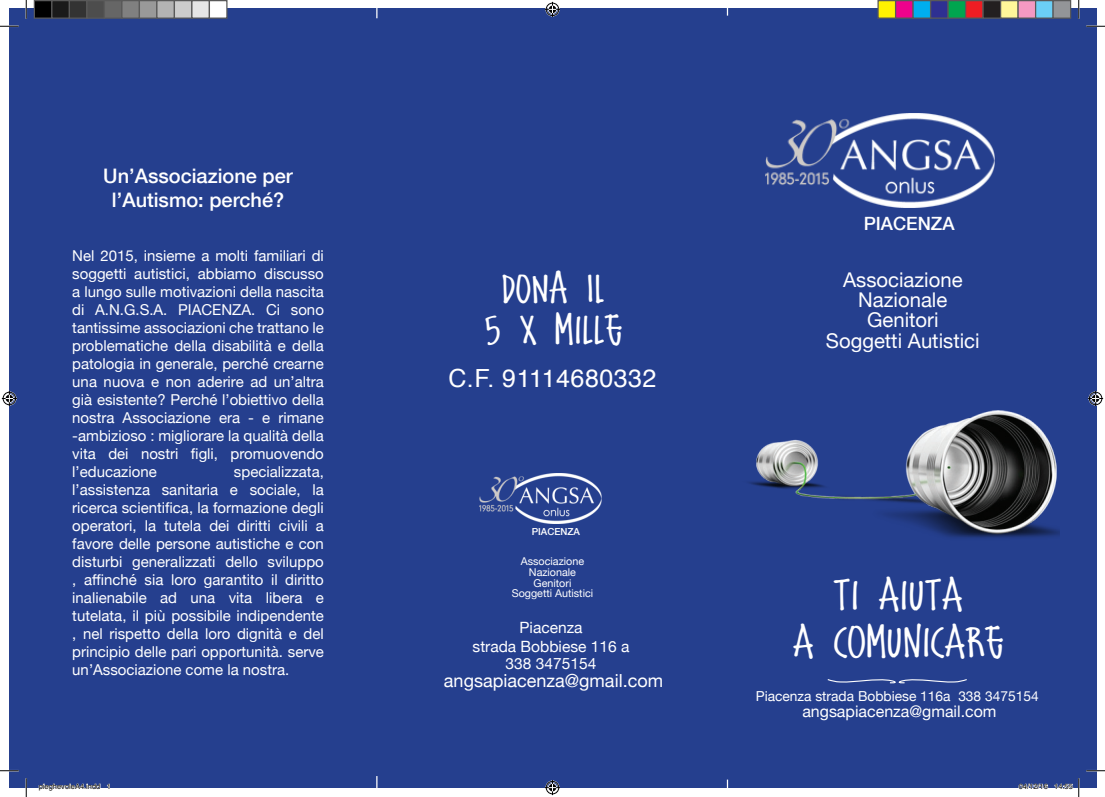
<style>
.page{position:relative;width:1105px;height:797px;background:#fff}
.page>*{position:absolute;margin:0;border:0;box-sizing:border-box;transform-origin:0 0}
.t1{font:47.38px/47.4px "Schoolbully";letter-spacing:.02em;color:#fff;text-align:center}
.t2{font:45px/41.2px "Schoolbully";letter-spacing:.02em;color:#fff;text-align:center}
.t3{font:25px "Helvetica";letter-spacing:.02em;color:#fff}
.t4{font:20.25px/20.2px "Helvetica Neue";color:#fff;text-align:center}
.t5{font:500 20px/24px "Helvetica Neue";color:#fff;text-align:center}
.t6{font:500 18.25px "Helvetica Neue";color:#fff}
.t7{font:18px "Helvetica Neue";color:#fff}
.t8{font:16px "Helvetica Neue";color:#fff}
.t9{font:15.5px/18px "Helvetica Neue";color:#fff;text-align:center}
.t10{font:15px/18px "Helvetica Neue";color:#fff;text-align:justify}
.t11{font:13.75px "Helvetica Neue";color:#fff}
.t12{font:10.75px/10.8px "Helvetica Neue";color:#fff;text-align:center}
.t13{font:500 9.62px "Helvetica Neue";color:#fff}
.t14{font:7.5px "Helvetica";color:#000}
</style>
<div class="page">
<div style="left:9px;top:9px;width:1087px;height:779px;background:#253f8e"></div>
<img style="left:749px;top:410px;width:311px;height:128px">
<img style="left:765px;top:114px;width:230px;height:93px">
<img style="left:479px;top:473px;width:123px;height:50px">
<svg style="left:827px;top:679px;width:140px;height:5px"></svg>
<svg style="left:376px;top:776px;width:1px;height:12px"></svg>
<svg style="left:0;top:25px;width:19px;height:2px"></svg>
<svg style="left:1086px;top:25px;width:19px;height:2px"></svg>
<svg style="left:0;top:770px;width:19px;height:1px"></svg>
<svg style="left:1086px;top:770px;width:19px;height:1px"></svg>
<svg style="left:25px;top:0;width:2px;height:19px"></svg>
<svg style="left:25px;top:778px;width:2px;height:19px"></svg>
<svg style="left:1078px;top:0;width:1px;height:19px"></svg>
<svg style="left:545px;top:2px;width:15px;height:15px"></svg>
<svg style="left:545px;top:780px;width:15px;height:15px"></svg>
<svg style="left:2px;top:391px;width:15px;height:15px"></svg>
<svg style="left:1088px;top:391px;width:15px;height:15px"></svg>
<div style="left:34px;top:1px;width:18px;height:17px;background:#000"></div>
<div style="left:34px;top:0;width:18px;height:19px;border:1px solid #595959"></div>
<div style="left:52px;top:1px;width:17px;height:17px;background:#1a1a1a"></div>
<div style="left:51px;top:0;width:19px;height:19px;border:1px solid #595959"></div>
<div style="left:69px;top:1px;width:18px;height:17px;background:#333"></div>
<div style="left:69px;top:0;width:19px;height:19px;border:1px solid #595959"></div>
<div style="left:87px;top:1px;width:17px;height:17px;background:#4d4d4d"></div>
<div style="left:86px;top:0;width:19px;height:19px;border:1px solid #595959"></div>
<div style="left:104px;top:1px;width:18px;height:17px;background:#666"></div>
<div style="left:104px;top:0;width:18px;height:19px;border:1px solid #595959"></div>
<div style="left:122px;top:1px;width:17px;height:17px;background:#808080"></div>
<div style="left:121px;top:0;width:19px;height:19px;border:1px solid #595959"></div>
<div style="left:139px;top:1px;width:18px;height:17px;background:#999"></div>
<div style="left:139px;top:0;width:19px;height:19px;border:1px solid #595959"></div>
<div style="left:157px;top:1px;width:17px;height:17px;background:#b3b3b3"></div>
<div style="left:156px;top:0;width:19px;height:19px;border:1px solid #595959"></div>
<div style="left:174px;top:1px;width:18px;height:17px;background:#ccc"></div>
<div style="left:174px;top:0;width:18px;height:19px;border:1px solid #595959"></div>
<div style="left:192px;top:1px;width:17px;height:17px;background:#e6e6e6"></div>
<div style="left:191px;top:0;width:19px;height:19px;border:1px solid #595959"></div>
<div style="left:209px;top:1px;width:18px;height:17px;background:#fff"></div>
<div style="left:209px;top:0;width:19px;height:19px;border:1px solid #595959"></div>
<div style="left:878px;top:1px;width:17px;height:17px;background:#fff101"></div>
<div style="left:877px;top:0;width:19px;height:19px;border:1px solid #595959"></div>
<div style="left:895px;top:1px;width:18px;height:17px;background:#ed028c"></div>
<div style="left:895px;top:0;width:19px;height:19px;border:1px solid #595959"></div>
<div style="left:913px;top:1px;width:17px;height:17px;background:#00aeef"></div>
<div style="left:912px;top:0;width:19px;height:19px;border:1px solid #595959"></div>
<div style="left:930px;top:1px;width:18px;height:17px;background:#2e3092"></div>
<div style="left:930px;top:0;width:19px;height:19px;border:1px solid #595959"></div>
<div style="left:948px;top:1px;width:17px;height:17px;background:#00a54f"></div>
<div style="left:947px;top:0;width:19px;height:19px;border:1px solid #595959"></div>
<div style="left:965px;top:1px;width:18px;height:17px;background:#ee1d23"></div>
<div style="left:965px;top:0;width:19px;height:19px;border:1px solid #595959"></div>
<div style="left:983px;top:1px;width:17px;height:17px;background:#231f20"></div>
<div style="left:982px;top:0;width:19px;height:19px;border:1px solid #595959"></div>
<div style="left:1000px;top:1px;width:18px;height:17px;background:#fff79a"></div>
<div style="left:1000px;top:0;width:19px;height:19px;border:1px solid #595959"></div>
<div style="left:1018px;top:1px;width:17px;height:17px;background:#f499c2"></div>
<div style="left:1017px;top:0;width:19px;height:19px;border:1px solid #595959"></div>
<div style="left:1035px;top:1px;width:18px;height:17px;background:#6bcff6"></div>
<div style="left:1035px;top:0;width:19px;height:19px;border:1px solid #595959"></div>
<div style="left:1053px;top:1px;width:17px;height:17px;background:#939598"></div>
<div style="left:1052px;top:0;width:19px;height:19px;border:1px solid #595959"></div>
<svg style="left:39px;top:783px;width:61px;height:5px"></svg>
<svg style="left:107px;top:783px;width:3px;height:5px"></svg>
<svg style="left:1018px;top:783px;width:30px;height:5px"></svg>
<svg style="left:1054px;top:778px;width:25px;height:19px"></svg>
<h3 class="t5" style="left:103px;top:163px;width:191px">Un’Associazione per l’Autismo: perché?</h3>
<p class="t10" style="left:72px;top:245px;width:253px">Nel 2015, insieme a molti familiari di soggetti autistici, abbiamo discusso a lungo sulle motivazioni della nascita di A.N.G.S.A. PIACENZA. Ci sono tantissime associazioni che trattano le problematiche della disabilità e della patologia in generale, perché crearne una nuova e non aderire ad un’altra già esistente? Perché l’obiettivo della nostra Associazione era - e rimane -ambizioso : migliorare la qualità della vita dei nostri figli, promuovendo l’educazione</p>
<p class="t10" style="left:72px;top:461px;width:253px;text-indent:162px">specializzata, l’assistenza sanitaria e sociale, la ricerca scientifica, la formazione degli operatori, la tutela dei diritti civili a favore delle persone autistiche e con disturbi generalizzati dello sviluppo , affinché sia loro garantito il diritto inalienabile ad una vita libera e tutelata, il più possibile indipendente , nel rispetto della loro dignità e del principio delle pari opportunità. serve un’Associazione come la nostra.</p>
<h2 class="t2" style="left:484px;top:264px;width:138px">DONA IL<br>5 X MILLE</h2>
<h3 class="t3" style="left:448px;top:358px;width:210px">C.F. 91114680332</h3>
<p class="t13" style="left:532px;top:524px;width:50px">PIACENZA</p>
<p class="t12" style="left:512px;top:555px;width:83px">Associazione<br>Nazionale<br>Genitori<br>Soggetti Autistici</p>
<p class="t9" style="left:473px;top:617px;width:158px">Piacenza<br>strada Bobbiese 116 a<br>338 3475154</p>
<p class="t7" style="left:444px;top:665px;width:221px">angsapiacenza@gmail.com</p>
<p class="t6" style="left:864px;top:209px;width:92px">PIACENZA</p>
<h3 class="t4" style="left:826px;top:268px;width:155px">Associazione<br>Nazionale<br>Genitori<br>Soggetti Autistici</h3>
<h1 class="t1" style="left:792px;top:567px;width:211px">TI AIUTA<br>A COMUNICARE</h1>
<p class="t11" style="left:756px;top:684px;width:284px">Piacenza strada Bobbiese 116a 338 3475154</p>
<p class="t8" style="left:802px;top:697px;width:196px">angsapiacenza@gmail.com</p>
<p class="t14" style="left:39px;top:781px;width:74px">pieghevoleA4.indd 1</p>
<p class="t14" style="left:1019px;top:781px;width:56px">04/12/16 14:55</p>
</div>
